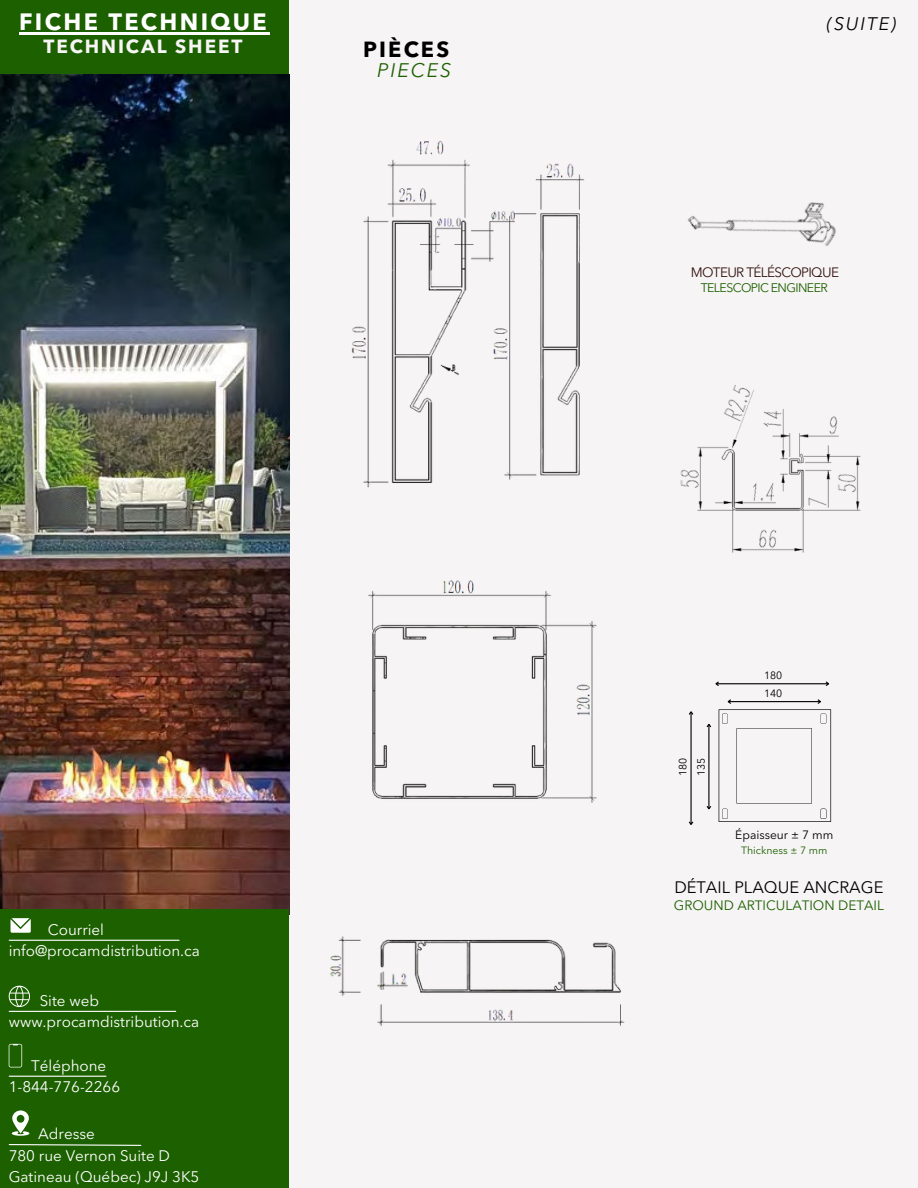
<style>
.page{position:relative;width:918px;height:1188px;background:#f6f4f4}
.page>*{position:absolute;margin:0;border:0;box-sizing:border-box;transform-origin:0 0}
.t1{font:700 23.4px "Avenir Next LT Pro";letter-spacing:.1em;color:#fff}
.t2{font:700 21.75px "Avenir Next LT Pro";letter-spacing:.1em;color:#000}
.t3{font:italic 19.5px "Avenir Next LT Pro";letter-spacing:.1em;color:#1c6000}
.t4{font:700 18.9px "Avenir Next LT Pro";letter-spacing:.1em;color:#f6f4f4}
.t5{font:italic 18px "Avenir Next LT Pro";letter-spacing:.1em;color:#000}
.t6{font:16.5px "Avenir Next LT Pro";color:#000}
.t7{font:15.15px/20.9px "Avenir Next LT Pro";color:#fff}
.t8{font:13.5px "Avenir Next LT Pro";color:#1c6000}
.t9{font:13.5px "Avenir Next LT Pro";letter-spacing:-.05em;color:#32120e}
.t10{font:12.3px "Avenir Next LT Pro";letter-spacing:-.05em;color:#1c6000}
.t11{font:12px "Avenir Next LT Pro";color:#000}
.t12{font:10.5px "Avenir Next LT Pro";color:#1c6000}
.t13{font:10.5px/18.5px "Avenir Next LT Pro";color:#000}
</style>
<div class="page">
<div style="left:0;top:0;width:288px;height:74px;background:#1c6000"></div>
<img style="left:0;top:74px;width:289px;height:840px">
<div style="left:0;top:909px;width:288px;height:279px;background:#1c6000"></div>
<svg style="left:9px;top:986px;width:21px;height:21px"></svg>
<hr style="left:9px;top:1011px;width:167px;height:1px;background:#fff">
<svg style="left:9px;top:1044px;width:13px;height:23px"></svg>
<hr style="left:9px;top:1076px;width:97px;height:1px;background:#fff">
<svg style="left:12px;top:1110px;width:18px;height:26px"></svg>
<svg style="left:8px;top:1144px;width:134px;height:2px"></svg>
<svg style="left:11px;top:918px;width:20px;height:15px"></svg>
<hr style="left:9px;top:940px;width:170px;height:1px;background:#fff">
<img style="left:687px;top:202px;width:149px;height:45px">
<img style="left:351px;top:141px;width:234px;height:347px">
<img style="left:368px;top:580px;width:229px;height:223px">
<img style="left:680px;top:385px;width:181px;height:168px">
<img style="left:330px;top:936px;width:295px;height:91px">
<hr style="left:690px;top:712px;width:2px;height:112px;background:#000">
<svg style="left:688px;top:821px;width:6px;height:4px"></svg>
<svg style="left:688px;top:711px;width:6px;height:5px"></svg>
<hr style="left:708px;top:725px;width:1px;height:83px;background:#000">
<svg style="left:706px;top:805px;width:6px;height:5px"></svg>
<svg style="left:706px;top:724px;width:5px;height:4px"></svg>
<hr style="left:716px;top:683px;width:112px;height:1px;background:#000">
<svg style="left:715px;top:681px;width:5px;height:5px"></svg>
<svg style="left:825px;top:681px;width:4px;height:5px"></svg>
<hr style="left:19px;top:32px;width:250px;height:2px;background:#fff">
<svg style="left:719px;top:699px;width:112px;height:123px"></svg>
<h1 class="t1" style="left:19px;top:7px;width:249px">FICHE TECHNIQUE</h1>
<p class="t4" style="left:44px;top:35px;width:200px">TECHNICAL SHEET</p>
<h2 class="t2" style="left:363px;top:36px;width:88px">PIÈCES</h2>
<p class="t3" style="left:377px;top:59px;width:75px">PIECES</p>
<p class="t7" style="left:9px;top:919px;width:193px;text-indent:39px">Courriel info@procamdistribution.ca</p>
<p class="t7" style="left:9px;top:990px;width:192px;text-indent:31px">Site web www.procamdistribution.ca</p>
<p class="t7" style="left:9px;top:1055px;width:113px;text-align:center">Téléphone<br>1-844-776-2266</p>
<p class="t7" style="left:9px;top:1123px;width:163px;line-height:22.2px;text-indent:30px">Adresse<br>780 rue Vernon Suite D</p>
<p class="t7" style="left:9px;top:1166px;width:192px">Gatineau (Québec) J9J 3K5</p>
<p class="t5" style="left:827px;top:13px;width:71px">(SUITE)</p>
<p class="t9" style="left:691px;top:265px;width:150px">MOTEUR TÉLÉSCOPIQUE</p>
<p class="t10" style="left:701px;top:280px;width:129px">TELESCOPIC ENGINEER</p>
<p class="t13" style="left:673px;top:776px;width:20px;rotate:-90deg">180<br>135</p>
<p class="t13" style="left:764px;top:666px;width:20px">180<br>140</p>
<p class="t11" style="left:735px;top:827px;width:100px">Épaisseur ± 7 mm</p>
<p class="t12" style="left:741px;top:845px;width:88px">Thickness ± 7 mm</p>
<p class="t6" style="left:674px;top:878px;width:211px">DÉTAIL PLAQUE ANCRAGE</p>
<p class="t8" style="left:674px;top:898px;width:212px">GROUND ARTICULATION DETAIL</p>
</div>
